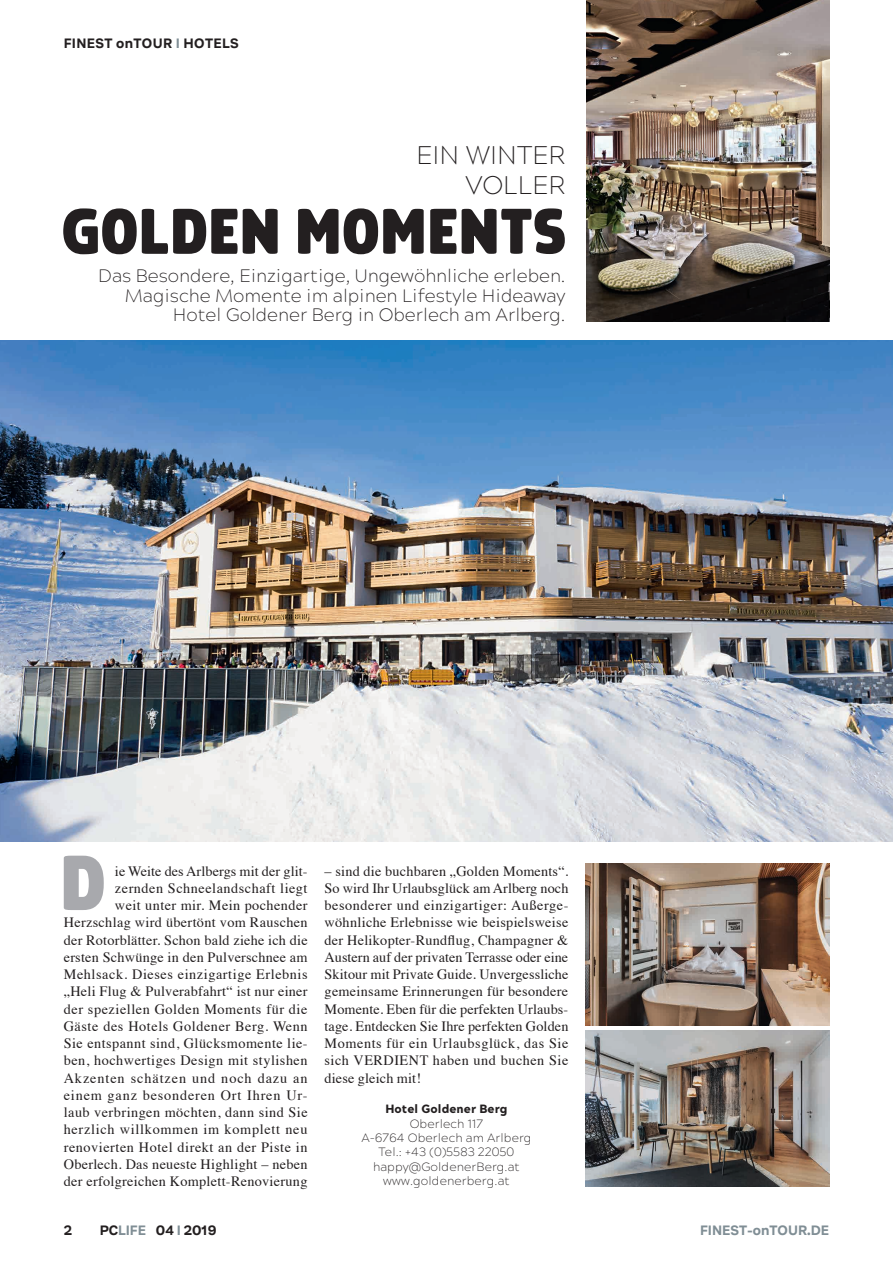
<style>
.page{position:relative;width:893px;height:1263px;background:#fff}
.page>*{position:absolute;margin:0;border:0;box-sizing:border-box;transform-origin:0 0}
.t1{font:800 90.6px "Morl";color:#a8a9ad}
.t2{font:800 75px "Morl";color:#231f20}
.t3{font:200 25.5px/30px "Acherus Grotesque";color:#231f20;text-align:right}
.t4{font:200 18px/19.5px "Acherus Grotesque";color:#231f20;text-align:right}
.t5{font:14.25px/17.2px "Times";letter-spacing:.035em;color:#231f20;text-align:right}
.t6{font:700 14.25px "Aestetico";letter-spacing:.025em;color:#231f20}
.t7{font:700 14.25px "Aestetico";color:#808e95}
.t8{font:700 14.25px "Aestetico";color:#231f20}
.t9{font:200 12px/14.4px "Acherus Grotesque";letter-spacing:.01em;color:#231f20;text-align:center}
.t10{font:900 12px "Acherus Grotesque";letter-spacing:.01em;color:#231f20}
.s1{color:#808e95}
</style>
<div class="page">
<img style="left:0;top:341px;width:893px;height:500px">
<img style="left:587px;top:0;width:242px;height:322px">
<img style="left:585px;top:863px;width:244px;height:162px">
<img style="left:585px;top:1031px;width:244px;height:155px">
<p class="t6" style="left:64px;top:35px;width:176px">FINEST onTOUR <span class="s1">I</span> HOTELS</p>
<h3 class="t3" style="left:416px;top:139px;width:151px">EIN WINTER<br>VOLLER</h3>
<h2 class="t2" style="left:61px;top:188px;width:507px">GOLDEN MOMENTS</h2>
<p class="t4" style="left:98px;top:265px;width:469px">Das Besondere, Einzigartige, Ungewöhnliche erleben.<br>Magische Momente im alpinen Lifestyle Hideaway<br>Hotel Goldener Berg in Oberlech am Arlberg.</p>
<h1 class="t1" style="left:60px;top:830px;width:48px">D</h1>
<p class="t5" style="left:64px;top:861px;width:245px">ie Weite des Arlbergs mit der glit&shy;zernden Schneelandschaft liegt<br>weit unter mir. Mein pochender Herzschlag wird übertönt vom Rauschen der Rotorblätter. Schon bald ziehe ich die ersten Schwünge in den Pulverschnee am Mehlsack. Dieses einzigartige Erlebnis „Heli Flug &amp; Pulverabfahrt“ ist nur einer der speziellen Golden Moments für die Gäste des Hotels Goldener Berg. Wenn Sie entspannt sind, Glücksmomente lie&shy;ben, hochwertiges Design mit stylishen Akzenten schätzen und noch dazu an einem ganz besonderen Ort Ihren Ur&shy;laub verbringen möchten, dann sind Sie herzlich willkommen im komplett neu renovierten Hotel direkt an der Piste in Oberlech. Das neueste Highlight – neben der erfolgreichen Komplett-Renovierung</p>
<p class="t6" style="left:64px;top:1222px;width:10px">2</p>
<p class="t8" style="left:100px;top:1222px;width:118px">PC<span class="s1">LIFE</span> 04 <span class="s1">I</span> 2019</p>
<p class="t5" style="left:325px;top:861px;width:245px;text-align:justify">– sind die buchbaren „Golden Moments“.<br>So wird Ihr Urlaubsglück am Arlberg noch besonderer und einzigartiger: Außerge&shy;wöhnliche Erlebnisse wie beispielsweise der Helikopter-Rundflug, Champagner &amp; Austern auf der privaten Terrasse oder eine Skitour mit Private Guide. Unvergessliche gemeinsame Erinnerungen für besondere Momente. Eben für die perfekten Urlaubs&shy;tage. Entdecken Sie Ihre perfekten Golden Moments für ein Urlaubsglück, das Sie sich VERDIENT haben und buchen Sie diese gleich mit!</p>
<p class="t10" style="left:385px;top:1098px;width:124px">Hotel Goldener Berg</p>
<p class="t9" style="left:361px;top:1115px;width:171px">Oberlech 117<br>A-6764 Oberlech am Arlberg<br>Tel.: +43 (0)5583 22050 happy@GoldenerBerg.at www.goldenerberg.at</p>
<p class="t7" style="left:700px;top:1222px;width:131px">FINEST-onTOUR.DE</p>
</div>
